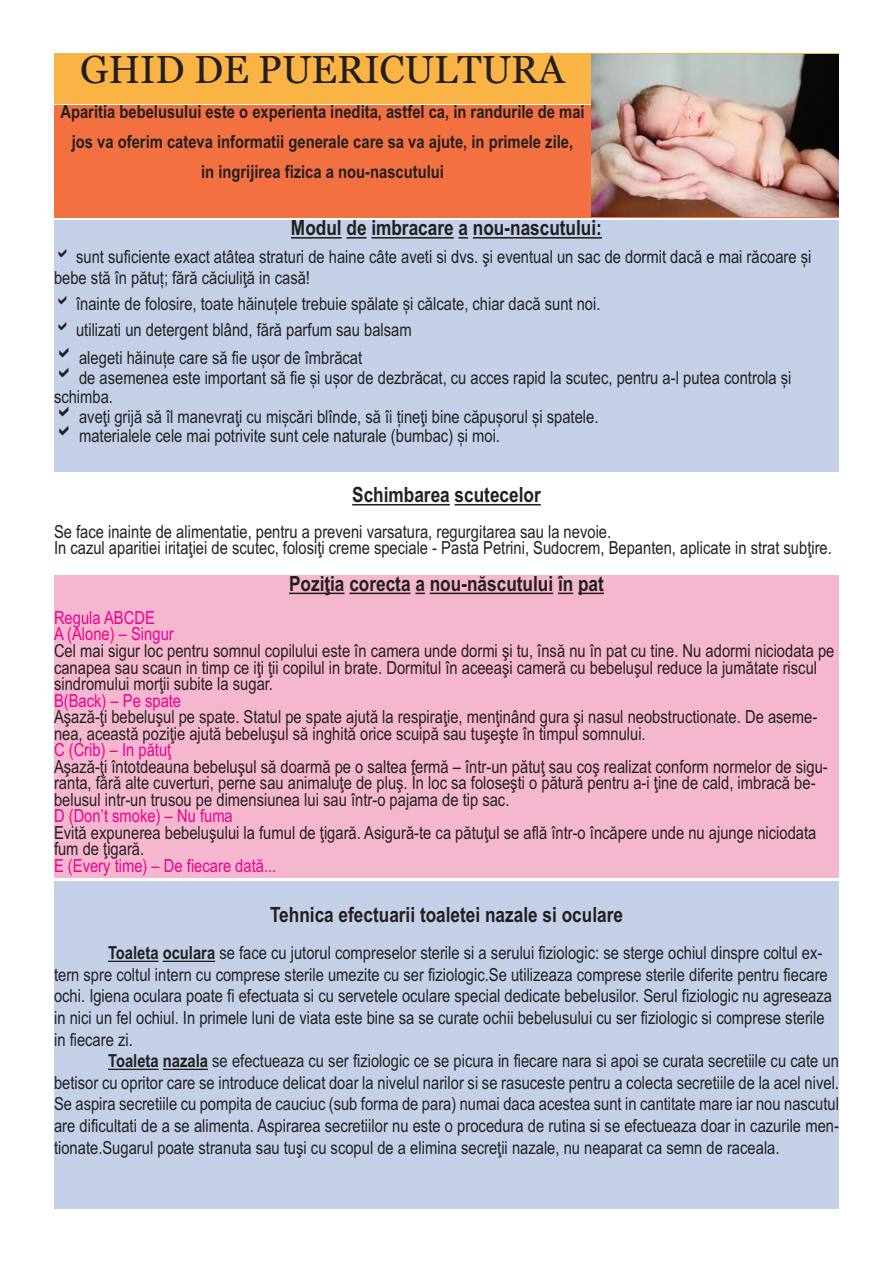
<style>
.page{position:relative;width:893px;height:1263px;background:#fff}
.page>*{position:absolute;margin:0;border:0;box-sizing:border-box;transform-origin:0 0}
.t1{font:39px "Georgia";color:#231f20}
.t2{font:700 21px "Arial Narrow";color:#231f20}
.t3{font:18px/21.6px "Arial Narrow";color:#231f20}
.t4{font:700 18px/30px "Arial Narrow";color:#231f20;text-align:center}
.t5{font:18px/16.5px "Arial Narrow";color:#ed028c}
.s1{font-weight:700}
</style>
<div class="page">
<div style="left:54px;top:220px;width:785px;height:252px;background:#c4cfe8"></div>
<hr style="left:291px;top:237px;width:51px;height:2px;background:#231f20">
<hr style="left:346px;top:237px;width:21px;height:2px;background:#231f20">
<hr style="left:371px;top:237px;width:83px;height:2px;background:#231f20">
<svg style="left:458px;top:237px;width:10px;height:2px"></svg>
<hr style="left:473px;top:237px;width:129px;height:2px;background:#231f20">
<hr style="left:352px;top:504px;width:98px;height:1px;background:#231f20">
<hr style="left:455px;top:504px;width:86px;height:1px;background:#231f20">
<div style="left:54px;top:576px;width:785px;height:302px;background:#f5b6d0"></div>
<hr style="left:289px;top:593px;width:56px;height:1px;background:#231f20">
<hr style="left:349px;top:593px;width:62px;height:1px;background:#231f20">
<hr style="left:430px;top:593px;width:123px;height:1px;background:#231f20">
<svg style="left:558px;top:593px;width:46px;height:1px"></svg>
<div style="left:54px;top:881px;width:785px;height:328px;background:#c4cfe8"></div>
<hr style="left:108px;top:961px;width:51px;height:1px;background:#231f20">
<hr style="left:163px;top:961px;width:52px;height:1px;background:#231f20">
<hr style="left:108px;top:1069px;width:51px;height:1px;background:#231f20">
<hr style="left:163px;top:1069px;width:45px;height:1px;background:#231f20">
<div style="left:54px;top:53px;width:785px;height:51px;background:#fab446"></div>
<div style="left:54px;top:105px;width:785px;height:112px;background:#f37041"></div>
<img style="left:591px;top:54px;width:248px;height:162px">
<h1 class="t1" style="left:80px;top:46px;width:486px">GHID DE PUERICULTURA</h1>
<p class="t4" style="left:60px;top:97px;width:526px">Aparitia bebelusului este o experienta inedita, astfel ca, in randurile de mai jos va oferim cateva informatii generale care sa va ajute, in primele zile,<br>in ingrijirea fizica a nou-nascutului</p>
<p class="t2" style="left:291px;top:216px;width:312px">Modul de imbracare a nou-nascutului:</p>
<p class="t3" style="left:54px;top:247px;width:759px;line-height:20.5px;text-indent:22px">sunt suficiente exact atâtea straturi de haine câte aveti si dvs. şi eventual un sac de dormit dacă e mai răcoare și bebe stă în pătuț; fără căciuliţă in casă!</p>
<p class="t3" style="left:76px;top:291px;width:526px;line-height:25.3px">înainte de folosire, toate hăinuțele trebuie spălate și călcate, chiar dacă sunt noi. utilizati un detergent blând, fără parfum sau balsam</p>
<p class="t3" style="left:79px;top:347px;width:285px">alegeti hăinuțe care să fie ușor de îmbrăcat</p>
<p class="t3" style="left:79px;top:367px;width:714px">de asemenea este important să fie și ușor de dezbrăcat, cu acces rapid la scutec, pentru a-l putea controla și</p>
<p class="t3" style="left:54px;top:386px;width:61px">schimba.</p>
<p class="t3" style="left:79px;top:406px;width:521px">aveţi grijă să îl manevraţi cu mișcări blînde, să îi țineţi bine căpușorul și spatele.</p>
<p class="t3" style="left:79px;top:425px;width:422px">materialele cele mai potrivite sunt cele naturale (bumbac) și moi.</p>
<p class="t2" style="left:352px;top:483px;width:190px">Schimbarea scutecelor</p>
<p class="t3" style="left:54px;top:523px;width:779px;line-height:16.5px">Se face inainte de alimentatie, pentru a preveni varsatura, regurgitarea sau la nevoie.<br>In cazul aparitiei iritaţiei de scutec, folosiţi creme speciale - Pasta Petrini, Sudocrem, Bepanten, aplicate in strat subţire.</p>
<p class="t2" style="left:289px;top:571px;width:316px">Poziţia corecta a nou-născutului în pat</p>
<p class="t5" style="left:54px;top:609px;width:121px">Regula ABCDE<br>A (Alone) – Singur</p>
<p class="t3" style="left:54px;top:642px;width:782px;line-height:16.5px">Cel mai sigur loc pentru somnul copilului este în camera unde dormi şi tu, însă nu în pat cu tine. Nu adormi niciodata pe canapea sau scaun in timp ce iţi ţii copilul in brate. Dormitul în aceeaşi cameră cu bebeluşul reduce la jumătate riscul sindromului morţii subite la sugar.</p>
<p class="t5" style="left:54px;top:692px;width:129px">B(Back) – Pe spate</p>
<p class="t3" style="left:54px;top:708px;width:765px;line-height:16.5px">Aşază-ţi bebeluşul pe spate. Statul pe spate ajută la respiraţie, menţinând gura şi nasul neobstructionate. De aseme&shy;nea, această poziţie ajută bebeluşul să inghită orice scuipă sau tuşeşte în timpul somnului.</p>
<p class="t5" style="left:54px;top:741px;width:119px">C (Crib) – In pătuţ</p>
<p class="t3" style="left:54px;top:758px;width:775px;line-height:16.5px">Aşază-ţi întotdeauna bebeluşul să doarmă pe o saltea fermă – într-un pătuţ sau coş realizat conform normelor de sigu&shy;ranta, fără alte cuverturi, perne sau animaluţe de pluş. În loc sa foloseşti o pătură pentru a-i ţine de cald, imbracă be&shy;belusul intr-un trusou pe dimensiunea lui sau într-o pajama de tip sac.</p>
<p class="t5" style="left:54px;top:807px;width:180px">D (Don’t smoke) – Nu fuma</p>
<p class="t3" style="left:54px;top:824px;width:764px;line-height:16.5px">Evită expunerea bebeluşului la fumul de ţigară. Asigură-te ca pătuţul se află într-o încăpere unde nu ajunge niciodata fum de ţigară.</p>
<p class="t5" style="left:54px;top:857px;width:224px">E (Every time) – De fiecare dată...</p>
<p class="t2" style="left:270px;top:902px;width:354px">Tehnica efectuarii toaletei nazale si oculare</p>
<p class="t3" style="left:54px;top:942px;width:780px;text-indent:54px"><span class="s1">Toaleta oculara</span> se face cu jutorul compreselor sterile si a serului fiziologic: se sterge ochiul dinspre coltul ex&shy;tern spre coltul intern cu comprese sterile umezite cu ser fiziologic.Se utilizeaza comprese sterile diferite pentru fiecare ochi. Igiena oculara poate fi efectuata si cu servetele oculare special dedicate bebelusilor. Serul fiziologic nu agreseaza in nici un fel ochiul. In primele luni de viata este bine sa se curate ochii bebelusului cu ser fiziologic si comprese sterile in fiecare zi.</p>
<p class="t3" style="left:54px;top:1050px;width:786px;text-align:justify;text-indent:54px"><span class="s1">Toaleta nazala</span> se efectueaza cu ser fiziologic ce se picura in fiecare nara si apoi se curata secretiile cu cate un betisor cu opritor care se introduce delicat doar la nivelul narilor si se rasuceste pentru a colecta secretiile de la acel nivel.<br>Se aspira secretiile cu pompita de cauciuc (sub forma de para) numai daca acestea sunt in cantitate mare iar nou nascutul are dificultati de a se alimenta. Aspirarea secretiilor nu este o procedura de rutina si se efectueaza doar in cazurile men&shy;tionate.Sugarul poate stranuta sau tuşi cu scopul de a elimina secreţii nazale, nu neaparat ca semn de raceala.</p>
</div>
